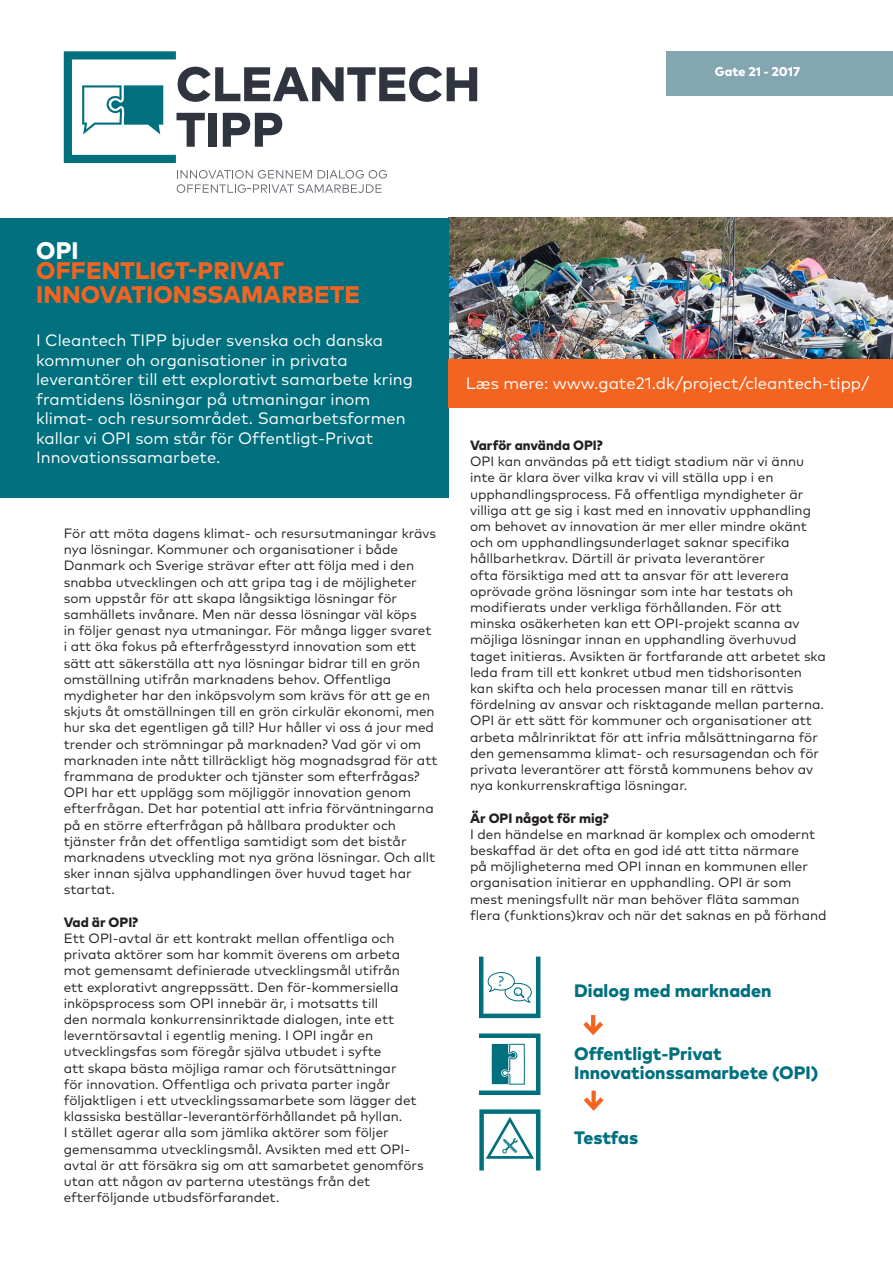
<style>
.page{position:relative;width:893px;height:1263px;background:#fff}
.page>*{position:absolute;margin:0;border:0;box-sizing:border-box;transform-origin:0 0}
.t1{font:800 24px/24px "Mark Pro";letter-spacing:.005em;color:#f36421}
.Citat{font:800 24px "Mark Pro";color:#fff}
.t2{font:800 18px/19.5px "Mark Pro";color:#01707e}
.t3{font:16.5px/19.5px "Mark Pro";color:#fff}
.t4{font:13.95px "Mark Pro";color:#01707e}
.t5{font:13.5px/16.2px "Mark Pro";color:#231f20}
.t6{font:800 13.5px "Mark Pro";color:#231f20}
.Brød{font:800 12.75px "Mark Pro";color:#fff}
</style>
<div class="page">
<svg style="left:177px;top:170px;width:210px;height:23px"></svg>
<svg style="left:64px;top:51px;width:413px;height:112px"></svg>
<div style="left:666px;top:51px;width:227px;height:45px;background:#84a6b1"></div>
<svg style="left:479px;top:956px;width:61px;height:62px"></svg>
<svg style="left:479px;top:1033px;width:61px;height:62px"></svg>
<svg style="left:479px;top:1109px;width:61px;height:61px"></svg>
<hr style="left:591px;top:1015px;width:4px;height:17px;background:#f36421">
<svg style="left:583px;top:1017px;width:20px;height:19px"></svg>
<div style="left:591px;top:1090px;width:5px;height:18px;background:#f36421"></div>
<svg style="left:583px;top:1093px;width:21px;height:18px"></svg>
<img style="left:449px;top:218px;width:444px;height:141px">
<div style="left:0;top:218px;width:449px;height:279px;background:#01707e"></div>
<div style="left:449px;top:359px;width:444px;height:48px;background:#f36421"></div>
<p class="Brød" style="left:715px;top:62px;width:87px">Gate 21 - 2017</p>
<p class="Citat" style="left:36px;top:232px;width:44px">OPI</p>
<p class="t1" style="left:36px;top:256px;width:325px">OFFENTLIGT-PRIVAT<br>INNOVATIONSSAMARBETE</p>
<p class="t3" style="left:36px;top:329px;width:378px">I Cleantech TIPP bjuder svenska och danska kommuner oh organisationer in privata leverantörer till ett explorativt samarbete kring framtidens lösningar på utmaningar inom klimat- och resursområdet. Samarbetsformen kallar vi OPI som står för Offentligt-Privat Innovationssamarbete.</p>
<p class="t5" style="left:64px;top:524px;width:375px">För att möta dagens klimat- och resursutmaningar krävs nya lösningar. Kommuner och organisationer i både Danmark och Sverige strävar efter att följa med i den snabba utvecklingen och att gripa tag i de möjligheter som uppstår för att skapa långsiktiga lösningar för samhällets invånare. Men när dessa lösningar väl köps<br>in följer genast nya utmaningar. För många ligger svaret i att öka fokus på efterfrågesstyrd innovation som ett sätt att säkerställa att nya lösningar bidrar till en grön omställning utifrån marknadens behov. Offentliga mydigheter har den inköpsvolym som krävs för att ge en skjuts åt omställningen till en grön cirkulär ekonomi, men hur ska det egentligen gå till? Hur håller vi oss á jour med trender och strömningar på marknaden? Vad gör vi om marknaden inte nått tillräckligt hög mognadsgrad för att frammana de produkter och tjänster som efterfrågas?<br>OPI har ett upplägg som möjliggör innovation genom efterfrågan. Det har potential att infria förväntningarna på en större efterfrågan på hållbara produkter och tjänster från det offentliga samtidigt som det bistår marknadens utveckling mot nya gröna lösningar. Och allt sker innan själva upphandlingen över huvud taget har startat.</p>
<p class="t6" style="left:64px;top:912px;width:76px">Vad är OPI?</p>
<p class="t5" style="left:64px;top:929px;width:361px">Ett OPI-avtal är ett kontrakt mellan offentliga och privata aktörer som har kommit överens om arbeta mot gemensamt definierade utvecklingsmål utifrån<br>ett explorativt angreppssätt. Den för-kommersiella inköpsprocess som OPI innebär är, i motsatts till<br>den normala konkurrensinriktade dialogen, inte ett leverntörsavtal i egentlig mening. I OPI ingår en utvecklingsfas som föregår själva utbudet i syfte<br>att skapa bästa möjliga ramar och förutsättningar<br>för innovation. Offentliga och privata parter ingår följaktligen i ett utvecklingssamarbete som lägger det klassiska beställar-leverantörförhållandet på hyllan.<br>I stället agerar alla som jämlika aktörer som följer gemensamma utvecklingsmål. Avsikten med ett OPI&shy;avtal är att försäkra sig om att samarbetet genomförs utan att någon av parterna utestängs från det efterföljande utbudsförfarandet.</p>
<p class="t3" style="left:466px;top:372px;width:405px">Læs mere: www.gate21.dk/project/cleantech-tipp/</p>
<p class="t6" style="left:470px;top:435px;width:134px">Varför använda OPI?</p>
<p class="t5" style="left:470px;top:452px;width:357px">OPI kan användas på ett tidigt stadium när vi ännu inte är klara över vilka krav vi vill ställa upp i en upphandlingsprocess. Få offentliga myndigheter är villiga att ge sig i kast med en innovativ upphandling om behovet av innovation är mer eller mindre okänt och om upphandlingsunderlaget saknar specifika hållbarhetkrav. Därtill är privata leverantörer<br>ofta försiktiga med att ta ansvar för att leverera oprövade gröna lösningar som inte har testats oh modifierats under verkliga förhållanden. För att minska osäkerheten kan ett OPI-projekt scanna av möjliga lösningar innan en upphandling överhuvud taget initieras. Avsikten är fortfarande att arbetet ska leda fram till ett konkret utbud men tidshorisonten kan skifta och hela processen manar till en rättvis fördelning av ansvar och risktagande mellan parterna.<br>OPI är ett sätt för kommuner och organisationer att arbeta målrinriktat för att infria målsättningarna för den gemensamma klimat- och resursagendan och för privata leverantörer att förstå kommunens behov av nya konkurrenskraftiga lösningar.</p>
<p class="t6" style="left:470px;top:807px;width:140px">Är OPI något för mig?</p>
<p class="t5" style="left:470px;top:825px;width:358px">I den händelse en marknad är komplex och omodernt beskaffad är det ofta en god idé att titta närmare<br>på möjligheterna med OPI innan en kommunen eller organisation initierar en upphandling. OPI är som mest meningsfullt när man behöver fläta samman flera (funktions)krav och när det saknas en på förhand</p>
<p class="t4" style="left:498px;top:970px;width:8px">?</p>
<p class="t2" style="left:574px;top:979px;width:199px">Dialog med marknaden</p>
<p class="t2" style="left:574px;top:1042px;width:246px">Offentligt-Privat<br>Innovationssamarbete (OPI)</p>
<p class="t2" style="left:574px;top:1126px;width:65px">Testfas</p>
</div>
